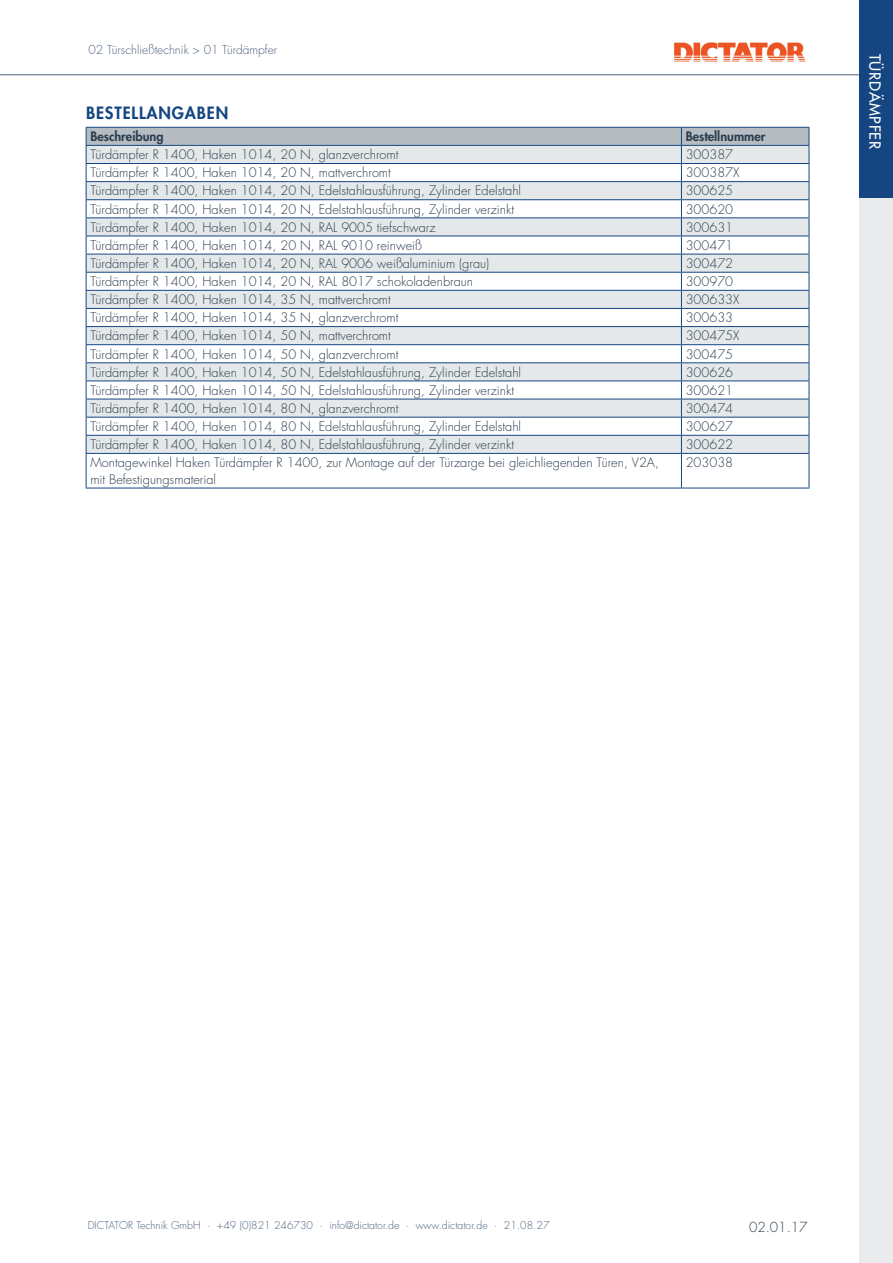
<style>
.page{position:relative;width:893px;height:1263px;background:#fff}
.page>*{position:absolute;margin:0;border:0;box-sizing:border-box;transform-origin:0 0}
.t1{font:800 16.5px "Futura Std";letter-spacing:.05em;color:#154682}
.t2{font:500 15px "Futura Std";letter-spacing:.05em;color:#fff}
.t3{font:300 13.5px "Futura Std";color:#2b3d4e}
.t4{font:300 12.75px/16.5px "Futura Std";color:#2b3d4e}
.t5{font:800 12.75px "Futura Std";color:#2b3d4e}
.t6{font:300 12px "Futura Std";color:#4d647e}
.t7{font:300 10.5px "Futura Std";color:#4d647e}
</style>
<div class="page">
<div style="left:859px;top:0;width:34px;height:1263px;background:#eaebed"></div>
<div style="left:859px;top:0;width:34px;height:198px;background:#154682"></div>
<img style="left:674px;top:43px;width:132px;height:19px">
<hr style="left:0;top:74px;width:859px;height:1px;background:#4d647e">
<svg style="left:86px;top:127px;width:724px;height:326px"></svg>
<hr style="left:86px;top:453px;width:595px;height:1px;background:#154682">
<hr style="left:86px;top:454px;width:1px;height:34px;background:#154682">
<hr style="left:86px;top:488px;width:595px;height:1px;background:#154682">
<hr style="left:681px;top:453px;width:128px;height:1px;background:#154682">
<hr style="left:681px;top:454px;width:1px;height:34px;background:#154682">
<hr style="left:809px;top:454px;width:1px;height:34px;background:#154682">
<hr style="left:681px;top:488px;width:128px;height:1px;background:#154682">
<hr style="left:86px;top:127px;width:595px;height:1px;background:#154682">
<hr style="left:681px;top:127px;width:128px;height:1px;background:#154682">
<p class="t6" style="left:89px;top:42px;width:190px">02 Türschließtechnik &gt; 01 Türdämpfer</p>
<p class="t1" style="left:86px;top:102px;width:144px">BESTELLANGABEN</p>
<p class="t5" style="left:90px;top:128px;width:75px">Beschreibung</p>
<p class="t5" style="left:686px;top:128px;width:81px">Bestellnummer</p>
<p class="t4" style="left:90px;top:147px;width:310px">Türdämpfer R 1400, Haken 1014, 20 N, glanzverchromt</p>
<p class="t4" style="left:686px;top:147px;width:49px">300387</p>
<p class="t4" style="left:90px;top:165px;width:302px">Türdämpfer R 1400, Haken 1014, 20 N, mattverchromt</p>
<p class="t4" style="left:686px;top:165px;width:55px">300387X</p>
<p class="t4" style="left:90px;top:183px;width:432px">Türdämpfer R 1400, Haken 1014, 20 N, Edelstahlausführung, Zylinder Edelstahl</p>
<p class="t4" style="left:686px;top:183px;width:49px">300625</p>
<p class="t4" style="left:90px;top:201px;width:425px">Türdämpfer R 1400, Haken 1014, 20 N, Edelstahlausführung, Zylinder verzinkt</p>
<p class="t4" style="left:686px;top:201px;width:49px">300620</p>
<p class="t4" style="left:90px;top:219px;width:347px">Türdämpfer R 1400, Haken 1014, 20 N, RAL 9005 tiefschwarz</p>
<p class="t4" style="left:686px;top:219px;width:49px">300631</p>
<p class="t4" style="left:90px;top:237px;width:333px">Türdämpfer R 1400, Haken 1014, 20 N, RAL 9010 reinweiß</p>
<p class="t4" style="left:686px;top:237px;width:49px">300471</p>
<p class="t4" style="left:90px;top:255px;width:400px">Türdämpfer R 1400, Haken 1014, 20 N, RAL 9006 weißaluminium (grau)</p>
<p class="t4" style="left:686px;top:255px;width:49px">300472</p>
<p class="t4" style="left:90px;top:274px;width:384px">Türdämpfer R 1400, Haken 1014, 20 N, RAL 8017 schokoladenbraun</p>
<p class="t4" style="left:686px;top:274px;width:49px">300970</p>
<p class="t4" style="left:90px;top:292px;width:302px">Türdämpfer R 1400, Haken 1014, 35 N, mattverchromt</p>
<p class="t4" style="left:686px;top:292px;width:55px">300633X</p>
<p class="t4" style="left:90px;top:310px;width:310px">Türdämpfer R 1400, Haken 1014, 35 N, glanzverchromt</p>
<p class="t4" style="left:686px;top:310px;width:49px">300633</p>
<p class="t4" style="left:90px;top:328px;width:302px">Türdämpfer R 1400, Haken 1014, 50 N, mattverchromt</p>
<p class="t4" style="left:686px;top:328px;width:55px">300475X</p>
<p class="t4" style="left:90px;top:346px;width:310px">Türdämpfer R 1400, Haken 1014, 50 N, glanzverchromt</p>
<p class="t4" style="left:686px;top:346px;width:49px">300475</p>
<p class="t4" style="left:90px;top:364px;width:432px">Türdämpfer R 1400, Haken 1014, 50 N, Edelstahlausführung, Zylinder Edelstahl</p>
<p class="t4" style="left:686px;top:364px;width:49px">300626</p>
<p class="t4" style="left:90px;top:382px;width:425px">Türdämpfer R 1400, Haken 1014, 50 N, Edelstahlausführung, Zylinder verzinkt</p>
<p class="t4" style="left:686px;top:382px;width:49px">300621</p>
<p class="t4" style="left:90px;top:400px;width:310px">Türdämpfer R 1400, Haken 1014, 80 N, glanzverchromt</p>
<p class="t4" style="left:686px;top:400px;width:49px">300474</p>
<p class="t4" style="left:90px;top:418px;width:432px">Türdämpfer R 1400, Haken 1014, 80 N, Edelstahlausführung, Zylinder Edelstahl</p>
<p class="t4" style="left:686px;top:418px;width:49px">300627</p>
<p class="t4" style="left:90px;top:437px;width:425px">Türdämpfer R 1400, Haken 1014, 80 N, Edelstahlausführung, Zylinder verzinkt</p>
<p class="t4" style="left:686px;top:437px;width:49px">300622</p>
<p class="t4" style="left:90px;top:455px;width:570px">Montagewinkel Haken Türdämpfer R 1400, zur Montage auf der Türzarge bei gleichliegenden Türen, V2A, mit Befestigungsmaterial</p>
<p class="t4" style="left:686px;top:455px;width:49px">203038</p>
<p class="t2" style="left:884px;top:54px;width:97px;rotate:90deg">TÜRDÄMPFER</p>
<p class="t7" style="left:88px;top:1219px;width:463px">DICTATOR Technik GmbH · +49 (0)821 246730 · info@dictator.de · www.dictator.de · 21.08.27</p>
<p class="t3" style="left:749px;top:1218px;width:60px">02.01.17</p>
</div>
